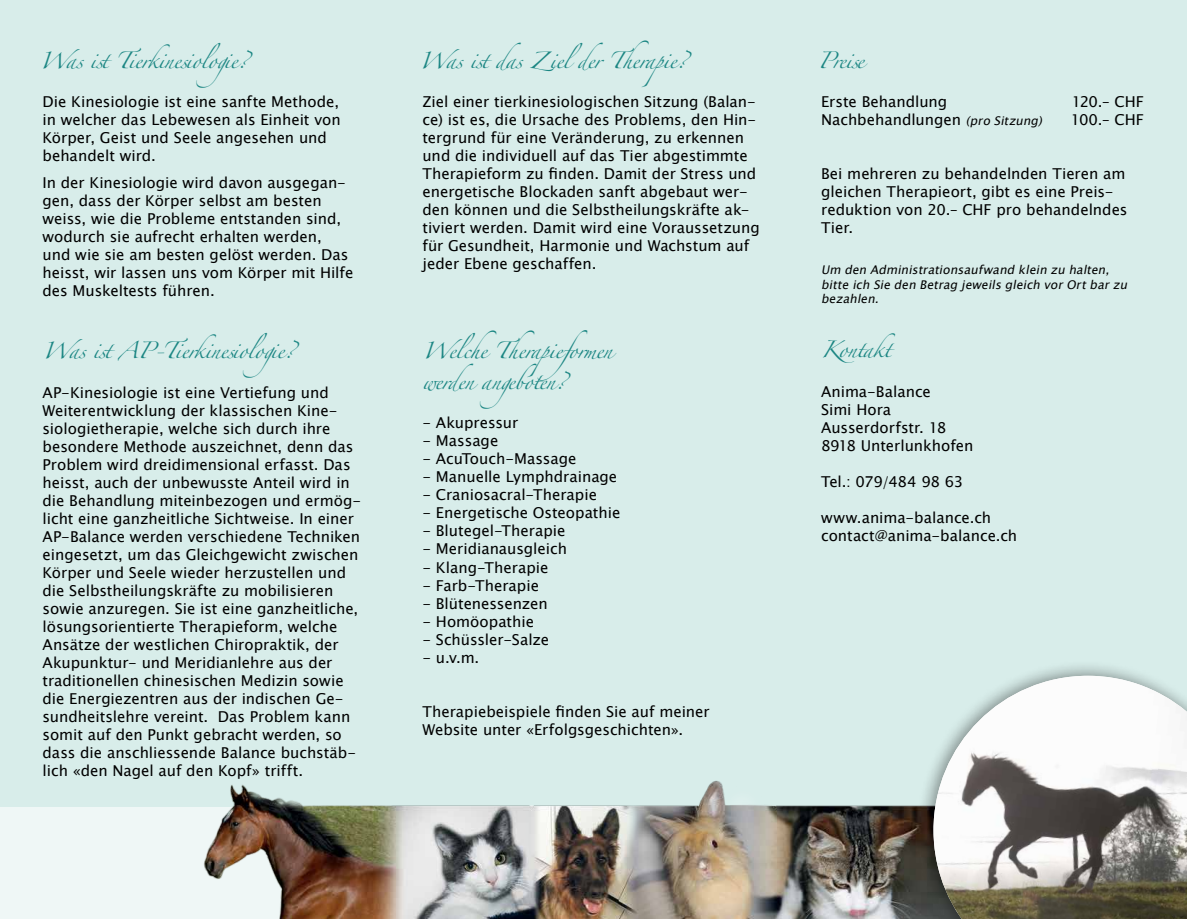
<style>
.page{position:relative;width:1187px;height:919px;background:#fff}
.page>*{position:absolute;margin:0;border:0;box-sizing:border-box;transform-origin:0 0}
.t1{font:15px/18px "Lucida Sans Unicode";letter-spacing:-.005em;color:#000}
.t2{font:15px/30.8px "Zapfino";letter-spacing:-.04em;color:#1b8683}
.t3{font:italic 12px/14.4px "Lucida Sans Unicode";color:#000}
.s1{font-style:italic;font-size:12px}
</style>
<div class="page">
<div style="left:0;top:0;width:1186px;height:918px;background:#d4ece8"></div>
<div style="left:0;top:806px;width:314px;height:112px;background:#eff7f6"></div>
<img style="left:16px;top:780px;width:899px;height:138px">
<div style="left:915px;top:659px;width:271px;height:259px;background:#000;opacity:.4"></div>
<img style="left:933px;top:675px;width:253px;height:243px">
<p class="t2" style="left:40px;top:47px;width:210px">Was ist Tierkinesiologie?</p>
<p class="t1" style="left:43px;top:93px;width:299px">Die Kinesiologie ist eine sanfte Methode, in welcher das Lebewesen als Einheit von Körper, Geist und Seele angesehen und behandelt wird.</p>
<p class="t1" style="left:43px;top:173px;width:312px">In der Kinesiologie wird davon ausgegan&shy;gen, dass der Körper selbst am besten weiss, wie die Probleme entstanden sind, wodurch sie aufrecht erhalten werden, und wie sie am besten gelöst werden. Das heisst, wir lassen uns vom Körper mit Hilfe des Muskeltests führen.</p>
<p class="t2" style="left:43px;top:338px;width:254px">Was ist AP-Tierkinesiologie?</p>
<p class="t1" style="left:43px;top:383px;width:320px">AP-Kinesiologie ist eine Vertiefung und Weiterentwicklung der klassischen Kine&shy;siologietherapie, welche sich durch ihre besondere Methode auszeichnet, denn das Problem wird dreidimensional erfasst. Das heisst, auch der unbewusste Anteil wird in die Behandlung miteinbezogen und ermög&shy;licht eine ganzheitliche Sichtweise. In einer AP-Balance werden verschiedene Techniken eingesetzt, um das Gleichgewicht zwischen Körper und Seele wieder herzustellen und die Selbstheilungskräfte zu mobilisieren sowie anzuregen. Sie ist eine ganzheitliche, lösungsorientierte Therapieform, welche Ansätze der westlichen Chiropraktik, der Akupunktur- und Meridianlehre aus der traditionellen chinesischen Medizin sowie die Energiezentren aus der indischen Ge&shy;sundheitslehre vereint. Das Problem kann somit auf den Punkt gebracht werden, so dass die anschliessende Balance buchstäb&shy;lich «den Nagel auf den Kopf» trifft.</p>
<p class="t2" style="left:419px;top:47px;width:268px">Was ist das Zielder Therapie?</p>
<p class="t1" style="left:422px;top:93px;width:339px">Ziel einer tierkinesiologischen Sitzung (Balan&shy;ce) ist es, die Ursache des Problems, den Hin&shy;tergrund für eine Veränderung, zu erkennen und die individuell auf das Tier abgestimmte Therapieform zu finden. Damit der Stress und energetische Blockaden sanft abgebaut wer&shy;den können und die Selbstheilungskräfte ak&shy;tiviert werden. Damit wird eine Voraussetzung für Gesundheit, Harmonie und Wachstum auf jeder Ebene geschaffen.</p>
<p class="t2" style="left:422px;top:338px;width:192px">Welche Therapieformen werden angeboten?</p>
<p class="t1" style="left:422px;top:414px;width:97px">- Akupressur</p>
<p class="t1" style="left:422px;top:432px;width:77px">- Massage</p>
<p class="t1" style="left:422px;top:450px;width:156px">- AcuTouch-Massage</p>
<p class="t1" style="left:422px;top:468px;width:196px">- Manuelle Lymphdrainage</p>
<p class="t1" style="left:422px;top:486px;width:176px">- Craniosacral-Therapie</p>
<p class="t1" style="left:422px;top:504px;width:199px">- Energetische Osteopathie</p>
<p class="t1" style="left:422px;top:522px;width:145px">- Blutegel-Therapie</p>
<p class="t1" style="left:422px;top:540px;width:146px">- Meridianausgleich</p>
<p class="t1" style="left:422px;top:558px;width:128px">- Klang-Therapie</p>
<p class="t1" style="left:422px;top:576px;width:118px">- Farb-Therapie</p>
<p class="t1" style="left:422px;top:594px;width:127px">- Blütenessenzen</p>
<p class="t1" style="left:422px;top:612px;width:113px">- Homöopathie</p>
<p class="t1" style="left:422px;top:630px;width:128px">- Schüssler-Salze</p>
<p class="t1" style="left:422px;top:648px;width:58px">- u.v.m.</p>
<p class="t1" style="left:422px;top:702px;width:289px">Therapiebeispiele finden Sie auf meiner<br>Website unter «Erfolgsgeschichten».</p>
<p class="t2" style="left:818px;top:47px;width:48px">Preise</p>
<p class="t1" style="left:821px;top:93px;width:128px">Erste Behandlung</p>
<p class="t1" style="left:1071px;top:93px;width:73px">120.– CHF</p>
<p class="t1" style="left:821px;top:111px;width:226px">Nachbehandlungen <span class="s1">(pro Sitzung)</span></p>
<p class="t1" style="left:1070px;top:111px;width:74px">100.– CHF</p>
<p class="t1" style="left:821px;top:165px;width:308px">Bei mehreren zu behandelnden Tieren am gleichen Therapieort, gibt es eine Preis&shy;reduktion von 20.– CHF pro behandelndes<br>Tier.</p>
<p class="t3" style="left:821px;top:262px;width:311px">Um den Administrationsaufwand klein zu halten, bitte ich Sie den Betrag jeweilsgleich vorOrtbarzu bezahlen.</p>
<p class="t2" style="left:821px;top:336px;width:76px">Kontakt</p>
<p class="t1" style="left:821px;top:382px;width:154px">Anima-Balance<br>Simi Hora<br>Ausserdorfstr. 18<br>8918 Unterlunkhofen</p>
<p class="t1" style="left:821px;top:472px;width:143px">Tel.: 079/484 98 63</p>
<p class="t1" style="left:821px;top:508px;width:198px">www.anima-balance.ch contact@anima-balance.ch</p>
</div>
